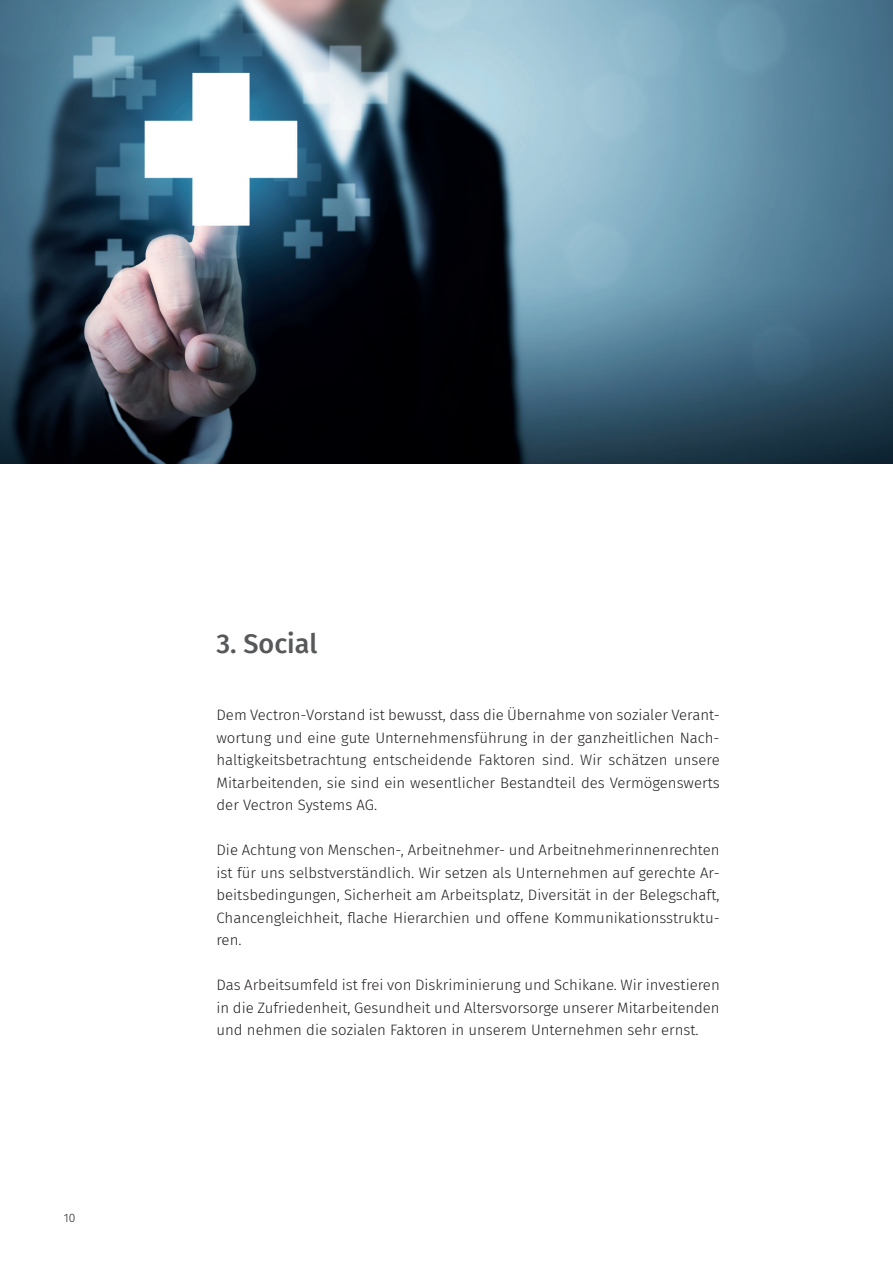
<style>
.page{position:relative;width:893px;height:1263px;background:#fff}
.page>*{position:absolute;margin:0;border:0;box-sizing:border-box;transform-origin:0 0}
.t1{font:500 27px "Fira Sans";color:#57585a}
.t2{font:300 15px/22.5px "Fira Sans";color:#231f20;text-align:justify}
.t3{font:300 12px "Fira Sans";color:#231f20}
</style>
<div class="page">
<img style="left:0;top:0;width:893px;height:464px">
<p class="t3" style="left:64px;top:1209px;width:13px">10</p>
<h1 class="t1" style="left:216px;top:621px;width:102px">3. Social</h1>
<p class="t2" style="left:216px;top:703px;width:505px">Dem Vectron-Vorstand ist bewusst, dass die Übernahme von sozialer Verant&shy;wortung und eine gute Unternehmensführung in der ganzheitlichen Nach&shy;haltigkeitsbetrachtung entscheidende Faktoren sind. Wir schätzen unsere Mitarbeitenden, sie sind ein wesentlicher Bestandteil des Vermögenswerts der Vectron Systems AG.</p>
<p class="t2" style="left:216px;top:838px;width:505px">Die Achtung von Menschen-, Arbeitnehmer- und Arbeitnehmerinnenrechten ist für uns selbstverständlich. Wir setzen als Unternehmen auf gerechte Ar&shy;beitsbedingungen, Sicherheit am Arbeitsplatz, Diversität in der Belegschaft, Chancengleichheit, flache Hierarchien und offene Kommunikationsstruktu&shy;ren.</p>
<p class="t2" style="left:216px;top:973px;width:505px">Das Arbeitsumfeld ist frei von Diskriminierung und Schikane. Wir investieren in die Zufriedenheit, Gesundheit und Altersvorsorge unserer Mitarbeitenden und nehmen die sozialen Faktoren in unserem Unternehmen sehr ernst.</p>
</div>
